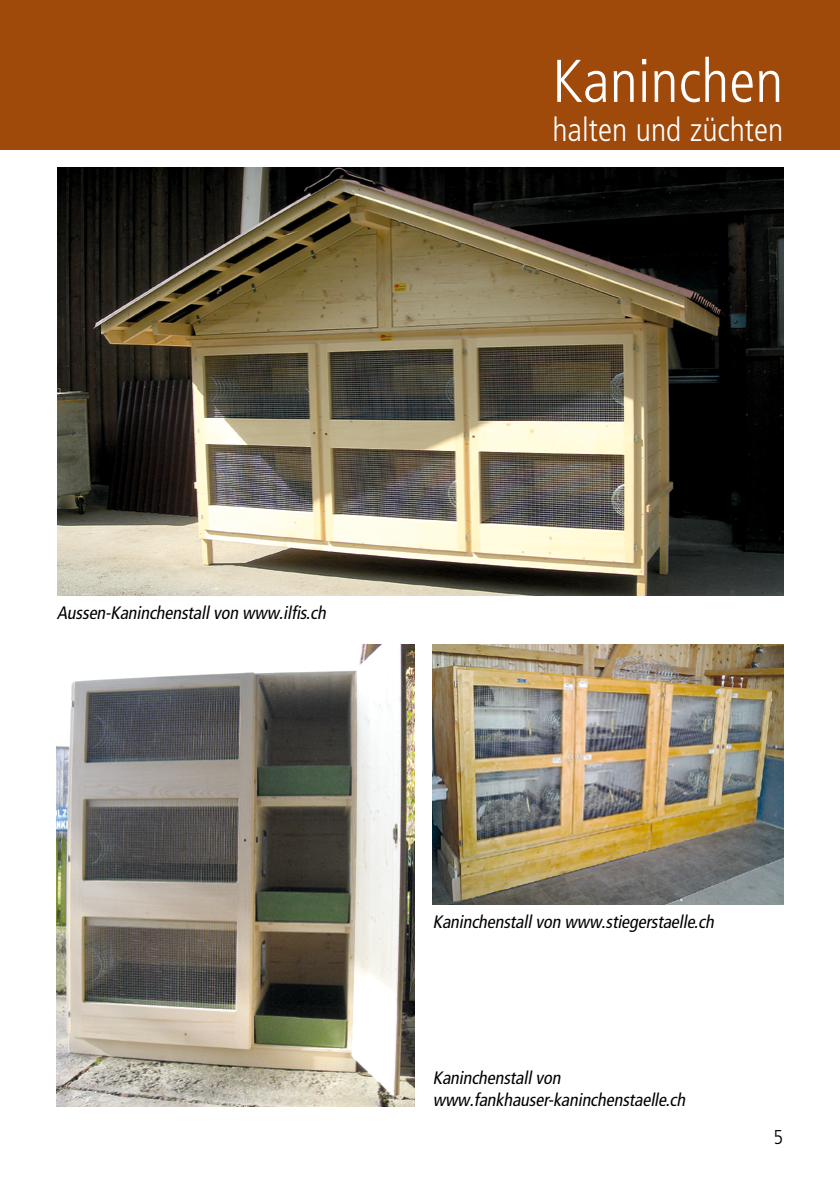
<style>
.page{position:relative;width:840px;height:1191px;background:#fff}
.page>*{position:absolute;margin:0;border:0;box-sizing:border-box;transform-origin:0 0}
.t1{font:300 condensed 60.2px "Frutiger LT Pro";letter-spacing:.005em;color:#fff}
.t2{font:300 condensed 32.8px "Frutiger LT Pro";color:#fff}
.t3{font:300 condensed 20px "Frutiger LT Pro";color:#000}
.t4{font:italic condensed 18px/22px "Frutiger LT Pro";color:#000}
</style>
<div class="page">
<div style="left:0;top:0;width:839px;height:149px;background:#9f490b"></div>
<img style="left:57px;top:167px;width:725px;height:428px">
<img style="left:432px;top:644px;width:350px;height:260px">
<img style="left:57px;top:644px;width:357px;height:462px">
<h1 class="t1" style="left:552px;top:47px;width:232px">Kaninchen</h1>
<h2 class="t2" style="left:552px;top:111px;width:232px">halten und züchten</h2>
<p class="t4" style="left:57px;top:602px;width:274px">Aussen-Kaninchenstallvon www.ilfis.ch</p>
<p class="t4" style="left:432px;top:910px;width:286px">Kaninchenstallvon www.stiegerstaelle.ch</p>
<p class="t4" style="left:432px;top:1067px;width:257px">Kaninchenstallvon www.fankhauser-kaninchenstaelle.ch</p>
<p class="t3" style="left:773px;top:1125px;width:11px">5</p>
</div>
